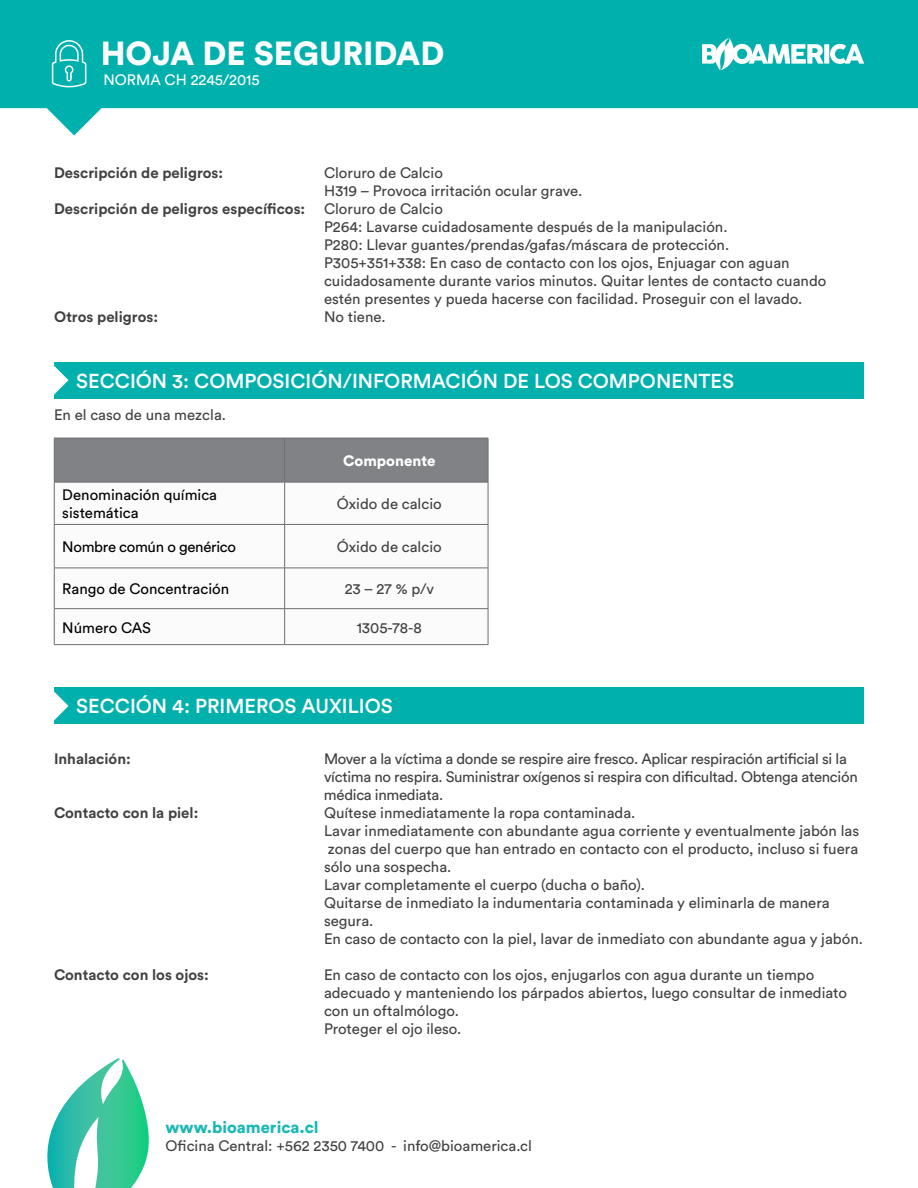
<style>
.page{position:relative;width:918px;height:1188px;background:#fff}
.page>*{position:absolute;margin:0;border:0;box-sizing:border-box;transform-origin:0 0}
.t1{font:900 33px "Circular Std";color:#fff}
.t2{font:500 20.1px "Circular Std";color:#fff}
.t3{font:900 16.5px "Circular Std";color:#1ab8b5}
.t4{font:15px/18px "Circular Std";color:#414042}
.t5{font:15px/18px "Circular Std";letter-spacing:-.02em;color:#414042}
.t6{font:700 15px "Circular Std";color:#414042}
.t7{font:15px/18px "Circular Std";color:#000}
.t8{font:15px "Circular Std";letter-spacing:-.02em;color:#000}
.t9{font:15px "Circular Std";color:#fff}
.t10{font:900 15px "Circular Std";color:#fff}
.s1{font-weight:400}
</style>
<div class="page">
<svg style="left:47px;top:1058px;width:102px;height:130px"></svg>
<svg style="left:0;top:0;width:918px;height:136px;fill:#00b0ad"></svg>
<svg style="left:702px;top:38px;width:162px;height:32px"></svg>
<svg style="left:51px;top:39px;width:36px;height:49px;background:#32bfbd"></svg>
<div style="left:54px;top:362px;width:810px;height:36px;background:#00b0ad"></div>
<svg style="left:54px;top:365px;width:15px;height:34px"></svg>
<div style="left:55px;top:439px;width:433px;height:43px;background:#808285"></div>
<svg style="left:55px;top:483px;width:433px;height:161px"></svg>
<hr style="left:54px;top:482px;width:1px;height:42px;background:#6d6e71">
<hr style="left:54px;top:482px;width:231px;height:1px;background:#6d6e71">
<hr style="left:54px;top:438px;width:231px;height:1px;background:#6d6e71">
<hr style="left:54px;top:438px;width:1px;height:44px;background:#6d6e71">
<hr style="left:285px;top:438px;width:203px;height:1px;background:#6d6e71">
<hr style="left:284px;top:438px;width:1px;height:44px;background:#6d6e71">
<hr style="left:488px;top:438px;width:1px;height:44px;background:#6d6e71">
<hr style="left:285px;top:482px;width:203px;height:1px;background:#6d6e71">
<hr style="left:488px;top:482px;width:1px;height:42px;background:#6d6e71">
<hr style="left:285px;top:524px;width:203px;height:1px;background:#6d6e71">
<hr style="left:488px;top:525px;width:1px;height:43px;background:#6d6e71">
<hr style="left:285px;top:568px;width:203px;height:1px;background:#6d6e71">
<hr style="left:488px;top:568px;width:1px;height:40px;background:#6d6e71">
<hr style="left:285px;top:608px;width:203px;height:1px;background:#6d6e71">
<hr style="left:488px;top:609px;width:1px;height:35px;background:#6d6e71">
<hr style="left:285px;top:644px;width:203px;height:1px;background:#6d6e71">
<hr style="left:284px;top:482px;width:1px;height:42px;background:#6d6e71">
<hr style="left:54px;top:525px;width:1px;height:43px;background:#6d6e71">
<hr style="left:54px;top:524px;width:231px;height:1px;background:#6d6e71">
<hr style="left:284px;top:525px;width:1px;height:43px;background:#6d6e71">
<hr style="left:54px;top:568px;width:1px;height:40px;background:#6d6e71">
<hr style="left:54px;top:568px;width:231px;height:1px;background:#6d6e71">
<hr style="left:284px;top:568px;width:1px;height:40px;background:#6d6e71">
<hr style="left:54px;top:609px;width:1px;height:35px;background:#6d6e71">
<hr style="left:54px;top:608px;width:231px;height:1px;background:#6d6e71">
<hr style="left:54px;top:644px;width:231px;height:1px;background:#6d6e71">
<hr style="left:284px;top:609px;width:1px;height:35px;background:#6d6e71">
<div style="left:54px;top:688px;width:810px;height:36px;background:#00b0ad"></div>
<svg style="left:54px;top:687px;width:15px;height:34px"></svg>
<h1 class="t1" style="left:101px;top:31px;width:345px">HOJA DE SEGURIDAD</h1>
<p class="t9" style="left:104px;top:70px;width:158px">NORMA CH 2245/2015</p>
<p class="t6" style="left:54px;top:163px;width:171px">Descripción de peligros:</p>
<p class="t4" style="left:324px;top:163px;width:120px">Cloruro de Calcio</p>
<p class="t4" style="left:324px;top:181px;width:260px">H319 – Provoca irritación ocular grave.</p>
<p class="t6" style="left:54px;top:199px;width:390px">Descripción de peligros específicos: <span class="s1">Cloruro de Calcio</span></p>
<p class="t4" style="left:324px;top:217px;width:405px">P264: Lavarse cuidadosamente después de la manipulación.</p>
<p class="t4" style="left:324px;top:235px;width:407px">P280: Llevar guantes/prendas/gafas/máscara de protección.</p>
<p class="t4" style="left:324px;top:253px;width:467px">P305+351+338: En caso de contacto con los ojos, Enjuagar con aguan</p>
<p class="t4" style="left:324px;top:271px;width:504px">cuidadosamente durante varios minutos. Quitar lentes de contacto cuando</p>
<p class="t4" style="left:324px;top:289px;width:480px">estén presentes y pueda hacerse con facilidad. Proseguir con el lavado.</p>
<p class="t6" style="left:54px;top:307px;width:106px">Otros peligros:</p>
<p class="t4" style="left:324px;top:307px;width:63px">No tiene.</p>
<h2 class="t2" style="left:76px;top:368px;width:660px">SECCIÓN 3: COMPOSICIÓN/INFORMACIÓN DE LOS COMPONENTES</h2>
<p class="t4" style="left:54px;top:405px;width:174px">En el caso de una mezcla.</p>
<p class="t10" style="left:343px;top:451px;width:94px">Componente</p>
<p class="t7" style="left:62px;top:486px;width:156px">Denominación química sistemática</p>
<p class="t4" style="left:337px;top:495px;width:106px">Óxido de calcio</p>
<p class="t8" style="left:62px;top:538px;width:175px">Nombre común o genérico</p>
<p class="t4" style="left:337px;top:538px;width:106px">Óxido de calcio</p>
<p class="t7" style="left:62px;top:580px;width:168px">Rango de Concentración</p>
<p class="t4" style="left:345px;top:580px;width:91px">23 – 27 % p/v</p>
<p class="t7" style="left:62px;top:618px;width:90px">Número CAS</p>
<p class="t4" style="left:357px;top:618px;width:67px">1305-78-8</p>
<h2 class="t2" style="left:76px;top:694px;width:318px">SECCIÓN 4: PRIMEROS AUXILIOS</h2>
<p class="t6" style="left:54px;top:749px;width:78px">Inhalación:</p>
<p class="t5" style="left:324px;top:750px;width:535px">Mover a la víctima a donde se respire aire fresco. Aplicar respiración artificial si la víctima no respira. Suministrar oxígenos si respira con dificultad. Obtenga atención médica inmediata.</p>
<p class="t6" style="left:54px;top:803px;width:146px">Contacto con la piel:</p>
<p class="t4" style="left:324px;top:804px;width:541px">Quítese inmediatamente la ropa contaminada.<br>Lavar inmediatamente con abundante agua corriente y eventualmente jabón las zonas del cuerpo que han entrado en contacto con el producto, incluso si fuera sólo una sospecha.<br>Lavar completamente el cuerpo (ducha o baño).<br>Quitarse de inmediato la indumentaria contaminada y eliminarla de manera segura.<br>En caso de contacto con la piel, lavar de inmediato con abundante agua y jabón.</p>
<p class="t6" style="left:54px;top:965px;width:156px">Contacto con los ojos:</p>
<p class="t4" style="left:324px;top:966px;width:525px">En caso de contacto con los ojos, enjugarlos con agua durante un tiempo adecuado y manteniendo los párpados abiertos, luego consultar de inmediato con un oftalmólogo.<br>Proteger el ojo ileso.</p>
<p class="t3" style="left:166px;top:1117px;width:155px">www.bioamerica.cl</p>
<p class="t4" style="left:166px;top:1137px;width:368px">Oficina Central: +562 2350 7400 - info@bioamerica.cl</p>
</div>
